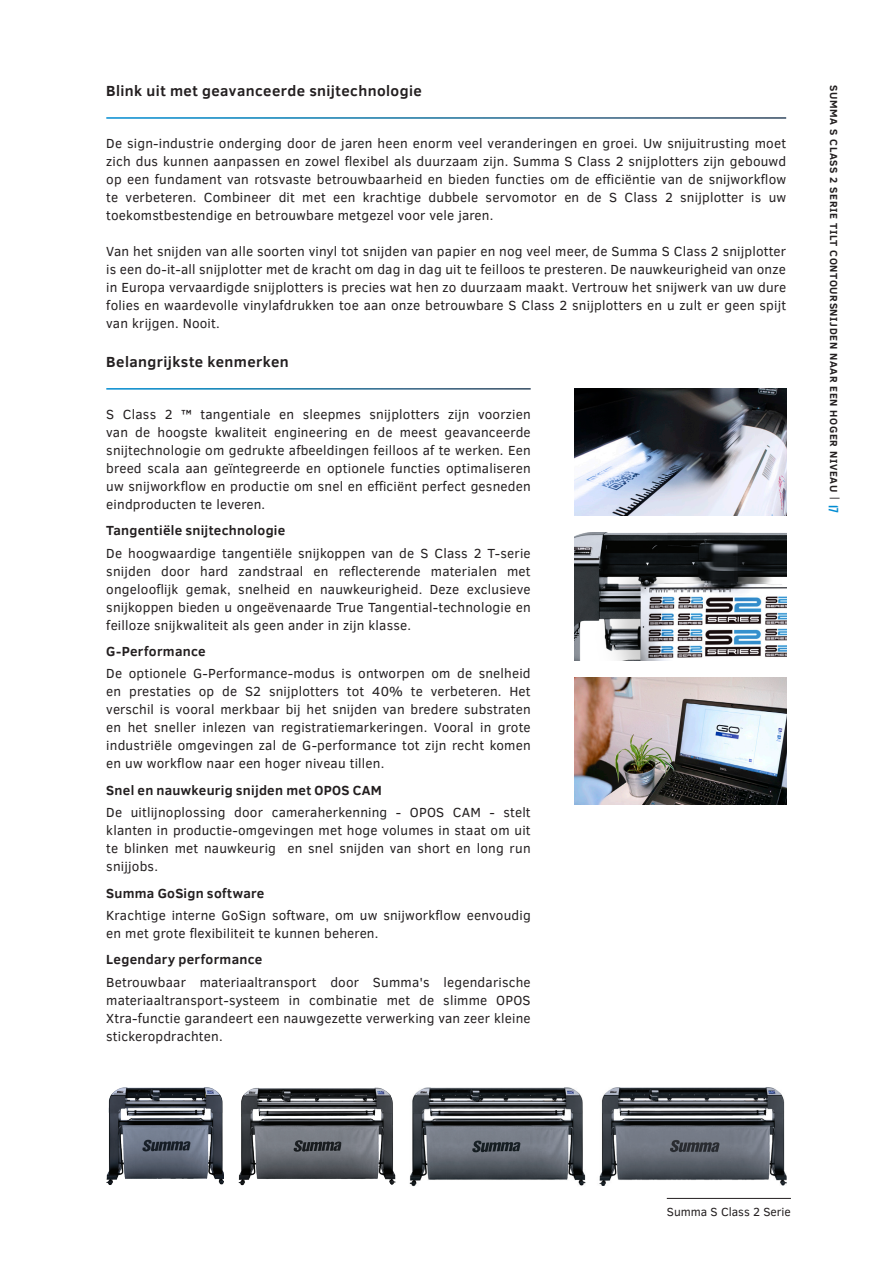
<style>
.page{position:relative;width:893px;height:1263px;background:#fff}
.page>*{position:absolute;margin:0;border:0;box-sizing:border-box;transform-origin:0 0}
.Subtitel{font:700 15px "Clear Sans";letter-spacing:.03em;color:#231f20}
.t1{font:13.5px/18px "Clear Sans";letter-spacing:.015em;color:#231f20;text-align:justify}
.Subtitel_w_o_line{font:700 13.5px "Clear Sans";letter-spacing:.02em;color:#231f20}
.Footnote{font:12px "Clear Sans";color:#231f20}
.t2{font:700 10.5px "Clear Sans";letter-spacing:.06em;color:#231f20}
.s1{font-weight:400}
.s2{font-family:"Rift";font-size:13.5px;color:#008cd2}
</style>
<div class="page">
<img style="left:574px;top:533px;width:213px;height:127px">
<img style="left:574px;top:388px;width:213px;height:128px">
<img style="left:574px;top:677px;width:213px;height:128px">
<img style="left:599px;top:1088px;width:188px;height:97px">
<img style="left:409px;top:1087px;width:177px;height:100px">
<img style="left:238px;top:1087px;width:158px;height:99px">
<img style="left:106px;top:1087px;width:117px;height:98px">
<hr style="left:667px;top:1198px;width:124px;height:1px;background:#231f20">
<p class="Subtitel" style="left:106px;top:80px;width:317px">Blink uit met geavanceerde snijtechnologie</p>
<p class="t1" style="left:106px;top:134px;width:681px">De sign-industrie onderging door de jaren heen enorm veel veranderingen en groei. Uw snijuitrusting moet zich dus kunnen aanpassen en zowel flexibel als duurzaam zijn. Summa S Class 2 snijplotters zijn gebouwd op een fundament van rotsvaste betrouwbaarheid en bieden functies om de efficiëntie van de snijworkflow te verbeteren. Combineer dit met een krachtige dubbele servomotor en de S Class 2 snijplotter is uw toekomstbestendige en betrouwbare metgezel voor vele jaren.</p>
<p class="t1" style="left:106px;top:242px;width:681px">Van het snijden van alle soorten vinyl tot snijden van papier en nog veel meer, de Summa S Class 2 snijplotter is een do-it-all snijplotter met de kracht om dag in dag uit te feilloos te presteren. De nauwkeurigheid van onze in Europa vervaardigde snijplotters is precies wat hen zo duurzaam maakt. Vertrouw het snijwerk van uw dure folies en waardevolle vinylafdrukken toe aan onze betrouwbare S Class 2 snijplotters en u zult er geen spijt van krijgen. Nooit.</p>
<p class="Subtitel" style="left:106px;top:351px;width:184px">Belangrijkste kenmerken</p>
<p class="t1" style="left:106px;top:405px;width:426px">S Class 2 ™ tangentiale en sleepmes snijplotters zijn voorzien van de hoogste kwaliteit engineering en de meest geavanceerde snijtechnologie om gedrukte afbeeldingen feilloos af te werken. Een breed scala aan geïntegreerde en optionele functies optimaliseren uw snijworkflow en productie om snel en efficiënt perfect gesneden eindproducten te leveren.</p>
<p class="Subtitel_w_o_line" style="left:106px;top:521px;width:181px">Tangentiële snijtechnologie</p>
<p class="t1" style="left:106px;top:544px;width:426px">De hoogwaardige tangentiële snijkoppen van de S Class 2 T-serie snijden door hard zandstraal en reflecterende materialen met ongelooflijk gemak, snelheid en nauwkeurigheid. Deze exclusieve snijkoppen bieden u ongeëvenaarde True Tangential-technologie en feilloze snijkwaliteit als geen ander in zijn klasse.</p>
<p class="Subtitel_w_o_line" style="left:106px;top:642px;width:101px">G-Performance</p>
<p class="t1" style="left:106px;top:665px;width:426px">De optionele G-Performance-modus is ontworpen om de snelheid en prestaties op de S2 snijplotters tot 40% te verbeteren. Het verschil is vooral merkbaar bij het snijden van bredere substraten en het sneller inlezen van registratiemarkeringen. Vooral in grote industriële omgevingen zal de G-performance tot zijn recht komen en uw workflow naar een hoger niveau tillen.</p>
<p class="Subtitel_w_o_line" style="left:106px;top:780px;width:277px">Snel en nauwkeurig snijden met OPOS CAM</p>
<p class="t1" style="left:106px;top:803px;width:426px">De uitlijnoplossing door cameraherkenning - OPOS CAM - stelt klanten in productie-omgevingen met hoge volumes in staat om uit te blinken met nauwkeurig en snel snijden van short en long run snijjobs.</p>
<p class="Subtitel_w_o_line" style="left:106px;top:883px;width:160px">Summa GoSign software</p>
<p class="t1" style="left:106px;top:906px;width:426px">Krachtige interne GoSign software, om uw snijworkflow eenvoudig en met grote flexibiliteit te kunnen beheren.</p>
<p class="Subtitel_w_o_line" style="left:106px;top:950px;width:158px">Legendary performance</p>
<p class="t1" style="left:106px;top:973px;width:426px">Betrouwbaar materiaaltransport door Summa's legendarische materiaaltransport-systeem in combinatie met de slimme OPOS Xtra-functie garandeert een nauwgezette verwerking van zeer kleine stickeropdrachten.</p>
<p class="t2" style="left:842px;top:85px;width:429px;rotate:90deg">Summa S Class 2 serie tilt contoursnijden naar een hoger niveau <span class="s1">|</span> <span class="s2">17</span></p>
<p class="Footnote" style="left:667px;top:1204px;width:126px">Summa S Class 2 Serie</p>
</div>
